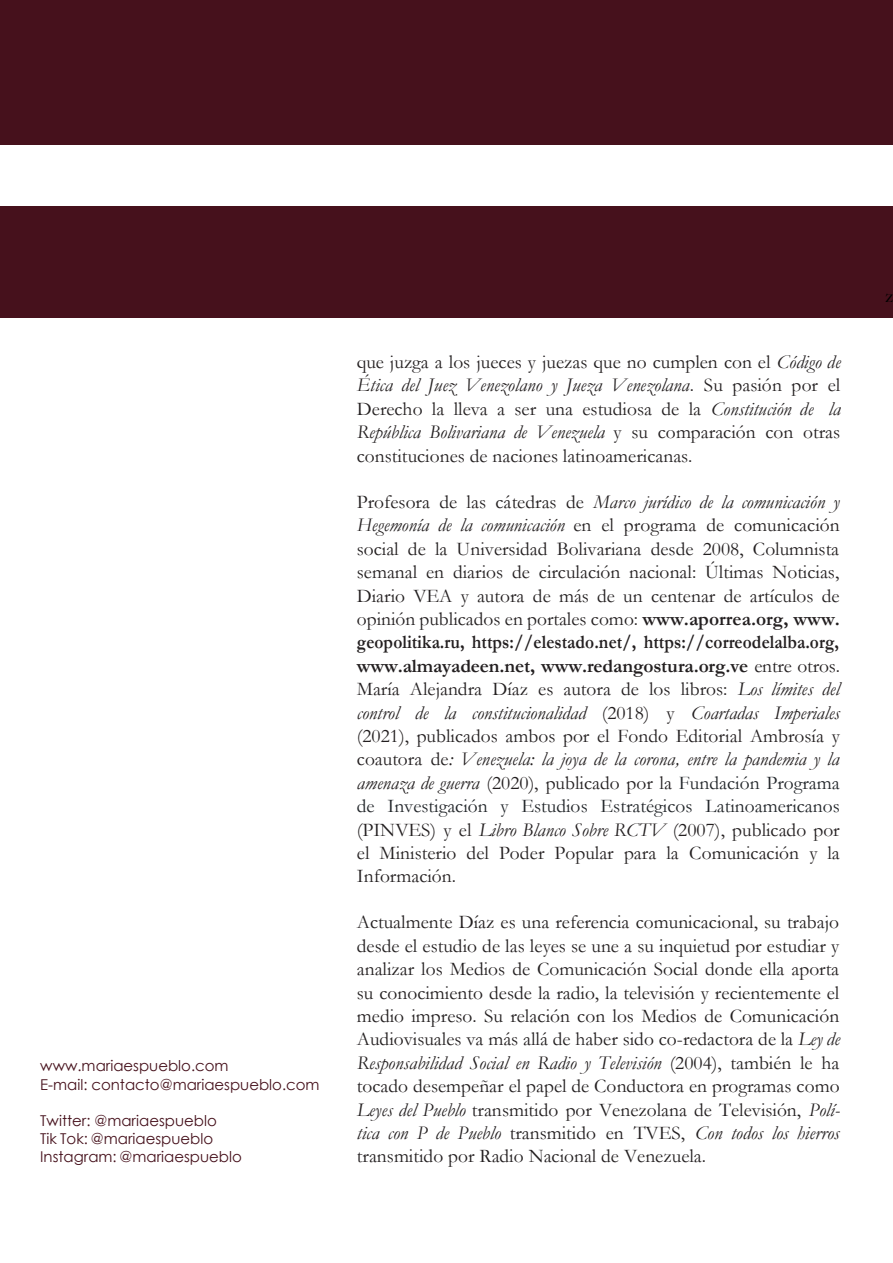
<style>
.page{position:relative;width:893px;height:1263px;background:#fff}
.page>*{position:absolute;margin:0;border:0;box-sizing:border-box;transform-origin:0 0}
.t1{font:19.5px/23.4px "Garamond";color:#231f20;text-align:justify}
.t2{font:19.5px "Garamond";color:#000}
.t3{font:15px/18px "Century Gothic";color:#46111c}
.s1{font-style:italic}
.s2{font-weight:700}
.s3{color:#212529}
</style>
<div class="page">
<div style="left:0;top:0;width:893px;height:145px;background:#46111c"></div>
<div style="left:0;top:207px;width:893px;height:111px;background:#46111c"></div>
<p class="t3" style="left:40px;top:1055px;width:281px;line-height:19.2px">www.mariaespueblo.com<br>E-mail: contacto@mariaespueblo.com</p>
<p class="t3" style="left:40px;top:1111px;width:203px">Twitter: @mariaespueblo<br>Tik Tok: @mariaespueblo<br>Instagram: @mariaespueblo</p>
<p class="t1" style="left:357px;top:350px;width:485px">que juzga a los jueces y juezas que no cumplen con el <span class="s1">Código de Ética del Juez Venezolano y Jueza Venezolana</span>. Su pasión por el Derecho la lleva a ser una estudiosa de la <span class="s1">Constitución de la República Bolivariana de Venezuela</span> y su comparación con otras constituciones de naciones latinoamericanas.</p>
<p class="t1" style="left:357px;top:490px;width:485px">Profesora de las cátedras de <span class="s1">Marco jurídico de la comunicación y Hegemonía de la comunicación</span> en el programa de comunicación social de la Universidad Bolivariana desde 2008, Columnista semanal en diarios de circulación nacional: Últimas Noticias, Diario VEA y autora de más de un centenar de artículos de opinión publicados en portales como: <span class="s2">www.aporrea.org, www. geopolitika.ru, https://elestado.net/, https://correodelalba.org, www.almayadeen.net, www.redangostura.org.ve</span> entre otros.<br>María Alejandra Díaz es autora de los libros: <span class="s1">Los límites del control de la constitucionalidad</span> (2018) y <span class="s1">Coartadas Imperiales </span>(2021), publicados ambos por el Fondo Editorial Ambrosía y coautora de<span class="s1">: Venezuela: la joya de la corona, entre la pandemia y la amenaza de guerra</span> (2020), publicado por la <span class="s3">Fundación Programa de Investigación y Estudios Estratégicos Latinoamericanos </span>(PINVES) y el <span class="s1">Libro Blanco Sobre RCTV</span> (2007), publicado por el Ministerio del Poder Popular para la Comunicación y la Información.</p>
<p class="t1" style="left:357px;top:910px;width:485px">Actualmente Díaz es una referencia comunicacional, su trabajo desde el estudio de las leyes se une a su inquietud por estudiar y analizar los Medios de Comunicación Social donde ella aporta su conocimiento desde la radio, la televisión y recientemente el medio impreso. Su relación con los Medios de Comunicación Audiovisuales va más allá de haber sido co-redactora de la <span class="s1">Ley de Responsabilidad Social en Radio y Televisión</span> (2004), también le ha tocado desempeñar el papel de Conductora en programas como <span class="s1">Leyes del Pueblo</span> transmitido por Venezolana de Televisión, <span class="s1">Polí&shy;tica con P de Pueblo</span> transmitido en TVES, <span class="s1">Con todos los hierros </span>transmitido por Radio Nacional de Venezuela.</p>
<p class="t2" style="left:885px;top:283px;width:10px">z</p>
</div>
